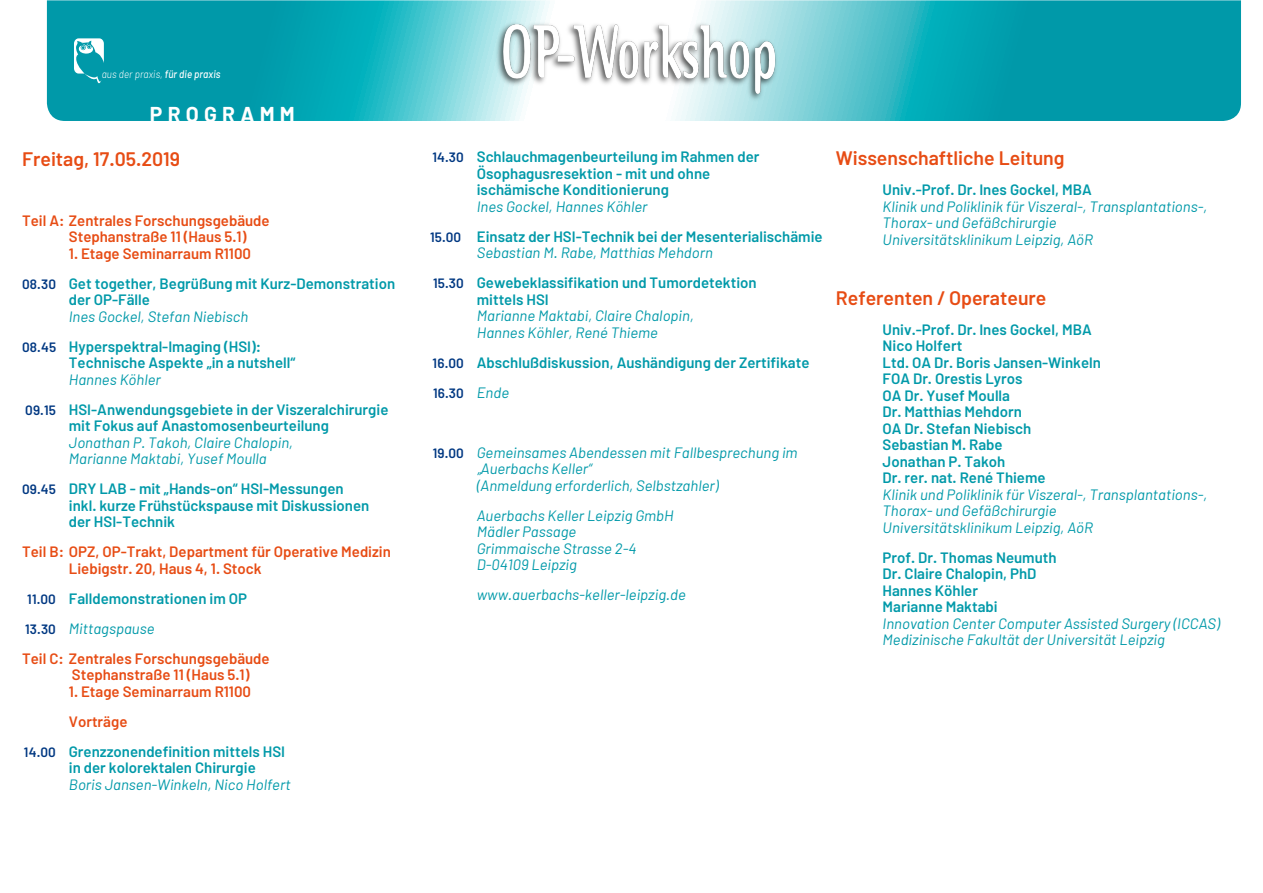
<style>
.page{position:relative;width:1263px;height:893px;background:#fff}
.page>*{position:absolute;margin:0;border:0;box-sizing:border-box;transform-origin:0 0}
.t1{font:700 21px "Barlow";letter-spacing:.25em;color:#fff}
.t2{font:600 19.5px "Barlow";color:#e74c14}
.t3{font:600 15px/16.5px "Barlow";color:#0099a9}
.t4{font:italic 15px/16.5px "Barlow";color:#0099a9}
.t5{font:600 15px/16.5px "Barlow";color:#e74c14}
.t6{font:600 13.5px "Barlow";color:#003882}
.t7{font:italic 300 10.95px "Barlow";letter-spacing:.015em;color:#fff;scale:.9 1}
.s1{font-weight:500}
.s2{color:#e74c14}
.s3{font-size:13.5px;color:#003882}
.s4{font-weight:400;font-style:italic}
.s5{color:#0099a9}
.s6{font-weight:400;font-style:italic;color:#0099a9}
.s7{font-weight:400;font-style:italic;font-size:15px;color:#0099a9}
.s8{font-weight:600;font-style:normal;font-size:13.5px;color:#003882}
</style>
<div class="page">
<svg style="left:47px;top:0;width:1194px;height:121px;background:#30b2be"></svg>
<svg style="left:74px;top:38px;width:30px;height:46px"></svg>
<img style="left:494px;top:20px;width:285px;height:82px">
<p class="t7" style="left:102px;top:67px;width:134px">aus der praxis, <span class="s1">für die praxis</span></p>
<h1 class="t1" style="left:150px;top:101px;width:146px">PROGRAMM</h1>
<h2 class="t2" style="left:22px;top:146px;width:159px">Freitag, 17.05.2019</h2>
<p class="t5" style="left:69px;top:211px;width:202px;text-indent:-47px">Teil A: Zentrales Forschungsgebäude<br>Stephanstraße 11 (Haus 5.1)</p>
<p class="t3" style="left:22px;top:238px;width:375px;line-height:30px;text-indent:47px"><span class="s2">1. Etage Seminarraum R1100<br></span><span class="s3">08.30</span> Get together, Begrüßung mit Kurz-Demonstration</p>
<p class="t3" style="left:69px;top:291px;width:83px">der OP-Fälle</p>
<p class="t3" style="left:22px;top:301px;width:241px;line-height:30px;text-indent:47px"><span class="s4">Ines Gockel, Stefan Niebisch<br></span><span class="s3">08.45</span> Hyperspektral-Imaging (HSI):</p>
<p class="t3" style="left:69px;top:354px;width:228px">Technische Aspekte „in a nutshell“</p>
<p class="t3" style="left:25px;top:364px;width:365px;line-height:30px;text-indent:44px"><span class="s4">Hannes Köhler<br></span><span class="s3">09.15</span> HSI-Anwendungsgebiete in der Viszeralchirurgie</p>
<p class="t3" style="left:69px;top:417px;width:262px">mit Fokus auf Anastomosenbeurteilung</p>
<p class="t4" style="left:69px;top:433px;width:226px">Jonathan P. Takoh, Claire Chalopin,<br>Marianne Maktabi, Yusef Moulla</p>
<p class="t3" style="left:69px;top:480px;width:302px;text-indent:-47px"><span class="s3">09.45</span> DRY LAB - mit „Hands-on“ HSI-Messungen inkl. kurze Frühstückspause mit Diskussionen der HSI-Technik</p>
<p class="t5" style="left:69px;top:543px;width:324px;text-indent:-47px">Teil B: OPZ, OP-Trakt, Department für Operative Medizin<br>Liebigstr. 20, Haus 4, 1. Stock</p>
<p class="t5" style="left:22px;top:583px;width:249px;line-height:30px;text-indent:5px"><span class="s3">11.00</span> <span class="s5">Falldemonstrationen im OP<br></span><span class="s3">13.30</span> <span class="s6">Mittagspause<br></span>Teil C: Zentrales Forschungsgebäude</p>
<p class="t5" style="left:72px;top:666px;width:179px">Stephanstraße 11 (Haus 5.1)</p>
<p class="t5" style="left:69px;top:682px;width:184px">1. Etage Seminarraum R1100</p>
<p class="t5" style="left:69px;top:712px;width:60px">Vorträge</p>
<p class="t3" style="left:24px;top:742px;width:263px"><span class="s3">14.00</span> Grenzzonendefinition mittels HSI</p>
<p class="t3" style="left:69px;top:759px;width:188px">in der kolorektalen Chirurgie</p>
<p class="t4" style="left:69px;top:775px;width:223px">Boris Jansen-Winkeln, Nico Holfert</p>
<p class="t3" style="left:477px;top:148px;width:284px;text-indent:-44px"><span class="s3">14.30</span> Schlauchmagenbeurteilung im Rahmen der<br>Ösophagusresektion - mit und ohne ischämische Konditionierung</p>
<p class="t3" style="left:430px;top:191px;width:394px;line-height:30px;text-indent:47px"><span class="s4">Ines Gockel, Hannes Köhler<br></span><span class="s3">15.00</span> Einsatz der HSI-Technik bei der Mesenterialischämie</p>
<p class="t3" style="left:433px;top:237px;width:325px;line-height:30px;text-align:center"><span class="s4">Sebastian M. Rabe, Matthias Mehdorn<br></span><span class="s3">15.30</span> Gewebeklassifikation und Tumordetektion</p>
<p class="t3" style="left:477px;top:290px;width:74px">mittels HSI</p>
<p class="t4" style="left:477px;top:307px;width:219px">Marianne Maktabi, Claire Chalopin,<br>Hannes Köhler, René Thieme</p>
<p class="t3" style="left:433px;top:353px;width:378px"><span class="s3">16.00</span> Abschlußdiskussion, Aushändigung der Zertifikate</p>
<p class="t6" style="left:433px;top:384px;width:77px">16.30 <span class="s7">Ende</span></p>
<p class="t4" style="left:477px;top:443px;width:322px;text-indent:-44px"><span class="s8">19.00</span> Gemeinsames Abendessen mit Fallbesprechung im „Auerbachs Keller“<br>(Anmeldung erforderlich, Selbstzahler)</p>
<p class="t4" style="left:477px;top:506px;width:198px">Auerbachs Keller Leipzig GmbH<br>Mädler Passage<br>Grimmaische Strasse 2-4<br>D-04109 Leipzig</p>
<p class="t4" style="left:477px;top:586px;width:210px">www.auerbachs-keller-leipzig.de</p>
<h2 class="t2" style="left:836px;top:146px;width:230px">Wissenschaftliche Leitung</h2>
<p class="t3" style="left:882px;top:181px;width:211px">Univ.-Prof. Dr. Ines Gockel, MBA</p>
<p class="t4" style="left:882px;top:197px;width:326px">Klinik und Poliklinik für Viszeral-, Transplantations-,<br>Thorax- und Gefäßchirurgie<br>Universitätsklinikum Leipzig, AöR</p>
<h2 class="t2" style="left:836px;top:285px;width:212px">Referenten / Operateure</h2>
<p class="t3" style="left:882px;top:320px;width:220px">Univ.-Prof. Dr. Ines Gockel, MBA<br>Nico Holfert<br>Ltd. OA Dr. Boris Jansen-Winkeln<br>FOA Dr. Orestis Lyros<br>OA Dr. Yusef Moulla<br>Dr. Matthias Mehdorn<br>OA Dr. Stefan Niebisch<br>Sebastian M. Rabe<br>Jonathan P. Takoh<br>Dr. rer. nat. René Thieme</p>
<p class="t4" style="left:882px;top:485px;width:326px">Klinik und Poliklinik für Viszeral-, Transplantations-,<br>Thorax- und Gefäßchirurgie<br>Universitätsklinikum Leipzig, AöR</p>
<p class="t3" style="left:882px;top:548px;width:175px">Prof. Dr. Thomas Neumuth<br>Dr. Claire Chalopin, PhD<br>Hannes Köhler<br>Marianne Maktabi</p>
<p class="t4" style="left:882px;top:614px;width:339px">Innovation Center Computer Assisted Surgery (ICCAS)<br>Medizinische Fakultät der Universität Leipzig</p>
</div>
